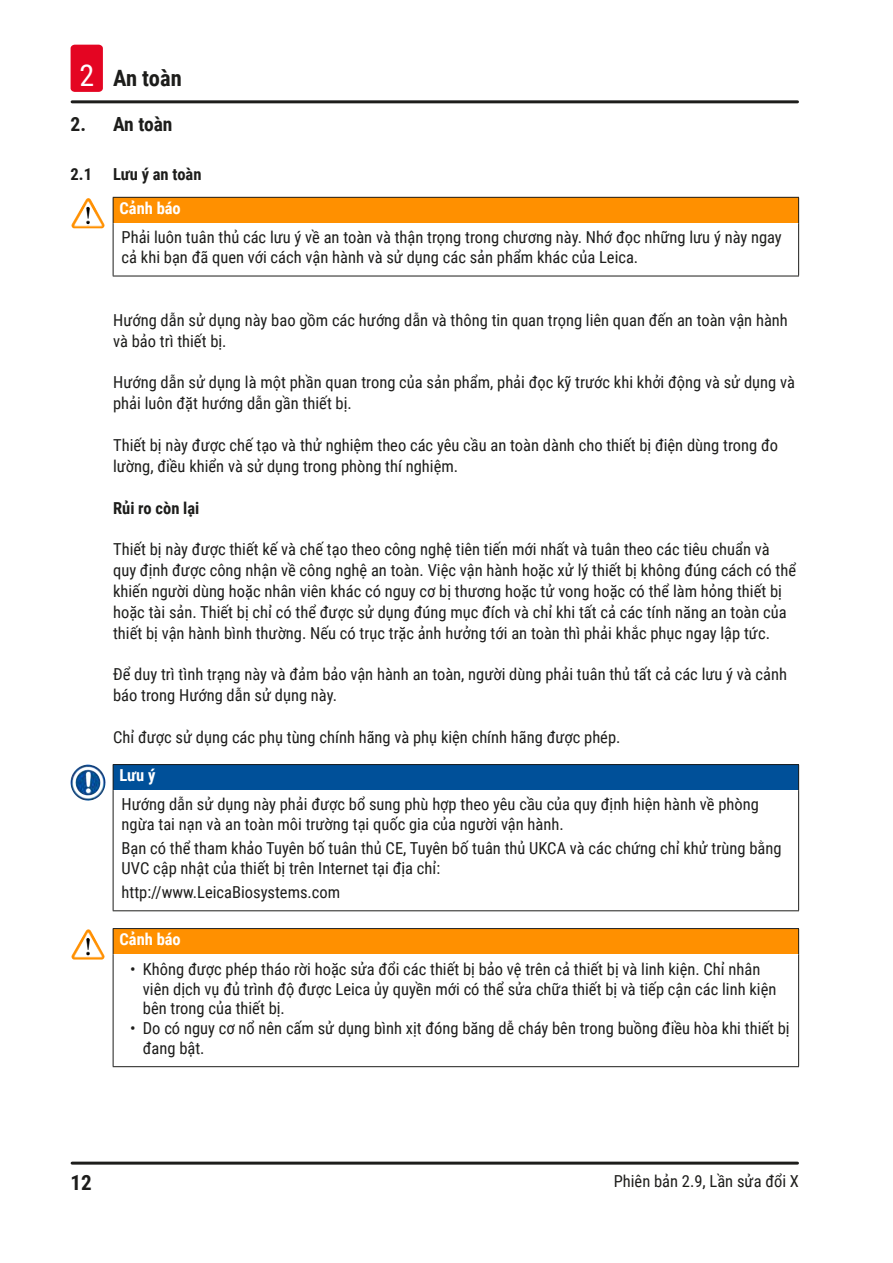
<style>
.page{position:relative;width:893px;height:1263px;background:#fff}
.page>*{position:absolute;margin:0;border:0;box-sizing:border-box;transform-origin:0 0}
.t1{font:700 22.5px "Roboto Condensed";letter-spacing:-.005em;color:#1d1d1b}
.t2{font:700 21px "Roboto Condensed";color:#1d1d1b}
.t3{font:700 19.5px "Roboto Condensed";letter-spacing:-.005em;color:#1d1d1b}
.Description_text{font:16.5px/20.9px "Roboto Condensed";color:#1d1d1b}
.Source_of_danger{font:16.5px/19.8px "Roboto Condensed";color:#1d1d1b}
.Subheading{font:700 16.5px "Roboto Condensed";color:#1d1d1b}
.Signalword__no_use_a{font:700 16.5px "Roboto Condensed";color:#fff}
.s1{font-weight:400;font-size:30px;color:#fff}
</style>
<div class="page">
<hr style="left:72px;top:1161px;width:725px;height:3px;background:#1d1d1b">
<hr style="left:72px;top:100px;width:725px;height:3px;background:#1d1d1b">
<div style="left:71px;top:45px;width:32px;height:47px;background:#e40522;border-radius:4px"></div>
<div style="left:113px;top:197px;width:686px;height:26px;background:#ff9000"></div>
<svg style="left:113px;top:198px;width:1px;height:25px"></svg>
<hr style="left:113px;top:223px;width:1px;height:53px;background:#1d1d1b">
<hr style="left:798px;top:223px;width:1px;height:53px;background:#1d1d1b">
<hr style="left:113px;top:276px;width:686px;height:1px;background:#1d1d1b">
<hr style="left:113px;top:197px;width:686px;height:1px;background:#1d1d1b">
<svg style="left:798px;top:198px;width:1px;height:25px"></svg>
<img style="left:74px;top:198px;width:14px;height:23px">
<div style="left:113px;top:764px;width:686px;height:26px;background:#005099"></div>
<svg style="left:113px;top:765px;width:1px;height:25px"></svg>
<hr style="left:113px;top:790px;width:1px;height:120px;background:#1d1d1b">
<hr style="left:798px;top:790px;width:1px;height:120px;background:#1d1d1b">
<hr style="left:113px;top:910px;width:686px;height:1px;background:#1d1d1b">
<hr style="left:113px;top:764px;width:686px;height:1px;background:#1d1d1b">
<svg style="left:798px;top:765px;width:1px;height:25px"></svg>
<img style="left:71px;top:764px;width:26px;height:37px">
<div style="left:113px;top:928px;width:686px;height:26px;background:#ff9000"></div>
<svg style="left:113px;top:929px;width:1px;height:25px"></svg>
<hr style="left:113px;top:954px;width:1px;height:112px;background:#1d1d1b">
<hr style="left:798px;top:954px;width:1px;height:112px;background:#1d1d1b">
<hr style="left:113px;top:1066px;width:686px;height:1px;background:#1d1d1b">
<hr style="left:113px;top:928px;width:686px;height:1px;background:#1d1d1b">
<svg style="left:798px;top:929px;width:1px;height:25px"></svg>
<img style="left:74px;top:929px;width:14px;height:23px">
<h1 class="t1" style="left:79px;top:63px;width:104px"><span class="s1">2</span> An toàn</h1>
<p class="t3" style="left:71px;top:111px;width:103px">2. An toàn</p>
<p class="Subheading" style="left:71px;top:162px;width:23px">2.1</p>
<p class="Subheading" style="left:113px;top:162px;width:90px">Lưu ý an toàn</p>
<p class="Signalword__no_use_a" style="left:119px;top:196px;width:63px">Cảnh báo</p>
<p class="Source_of_danger" style="left:122px;top:227px;width:662px">Phải luôn tuân thủ các lưu ý về an toàn và thận trọng trong chương này. Nhớ đọc những lưu ý này ngay cả khi bạn đã quen với cách vận hành và sử dụng các sản phẩm khác của Leica.</p>
<p class="Description_text" style="left:113px;top:309px;width:676px">Hướng dẫn sử dụng này bao gồm các hướng dẫn và thông tin quan trọng liên quan đến an toàn vận hành và bảo trì thiết bị.</p>
<p class="Description_text" style="left:113px;top:372px;width:683px">Hướng dẫn sử dụng là một phần quan trong của sản phẩm, phải đọc kỹ trước khi khởi động và sử dụng và phải luôn đặt hướng dẫn gần thiết bị.</p>
<p class="Description_text" style="left:113px;top:434px;width:666px">Thiết bị này được chế tạo và thử nghiệm theo các yêu cầu an toàn dành cho thiết bị điện dùng trong đo lường, điều khiển và sử dụng trong phòng thí nghiệm.</p>
<p class="Subheading" style="left:113px;top:496px;width:88px">Rủi ro còn lại</p>
<p class="Description_text" style="left:113px;top:538px;width:685px">Thiết bị này được thiết kế và chế tạo theo công nghệ tiên tiến mới nhất và tuân theo các tiêu chuẩn và quy định được công nhận về công nghệ an toàn. Việc vận hành hoặc xử lý thiết bị không đúng cách có thể khiến người dùng hoặc nhân viên khác có nguy cơ bị thương hoặc tử vong hoặc có thể làm hỏng thiết bị hoặc tài sản. Thiết bị chỉ có thể được sử dụng đúng mục đích và chỉ khi tất cả các tính năng an toàn của thiết bị vận hành bình thường. Nếu có trục trặc ảnh hưởng tới an toàn thì phải khắc phục ngay lập tức.</p>
<p class="Description_text" style="left:113px;top:663px;width:675px">Để duy trì tình trạng này và đảm bảo vận hành an toàn, người dùng phải tuân thủ tất cả các lưu ý và cảnh báo trong Hướng dẫn sử dụng này.</p>
<p class="Description_text" style="left:113px;top:726px;width:509px">Chỉ được sử dụng các phụ tùng chính hãng và phụ kiện chính hãng được phép.</p>
<p class="Signalword__no_use_a" style="left:119px;top:764px;width:37px">Lưu ý</p>
<p class="Source_of_danger" style="left:122px;top:794px;width:639px">Hướng dẫn sử dụng này phải được bổ sung phù hợp theo yêu cầu của quy định hiện hành về phòng ngừa tai nạn và an toàn môi trường tại quốc gia của người vận hành.</p>
<p class="Source_of_danger" style="left:122px;top:838px;width:661px">Bạn có thể tham khảo Tuyên bố tuân thủ CE, Tuyên bố tuân thủ UKCA và các chứng chỉ khử trùng bằng<br>UVC cập nhật của thiết bị trên Internet tại địa chỉ:</p>
<p class="Source_of_danger" style="left:122px;top:882px;width:220px">http://www.LeicaBiosystems.com</p>
<p class="Signalword__no_use_a" style="left:119px;top:928px;width:63px">Cảnh báo</p>
<p class="Description_text" style="left:143px;top:958px;width:635px;line-height:19.8px;text-indent:-13px">• Không được phép tháo rời hoặc sửa đổi các thiết bị bảo vệ trên cả thiết bị và linh kiện. Chỉ nhân viên dịch vụ đủ trình độ được Leica ủy quyền mới có thể sửa chữa thiết bị và tiếp cận các linh kiện bên trong của thiết bị.</p>
<p class="Description_text" style="left:143px;top:1018px;width:648px;line-height:19.8px;text-indent:-13px">• Do có nguy cơ nổ nên cấm sử dụng bình xịt đóng băng dễ cháy bên trong buồng điều hòa khi thiết bị đang bật.</p>
<p class="t2" style="left:71px;top:1168px;width:23px">12</p>
<p class="Description_text" style="left:614px;top:1170px;width:187px">Phiên bản 2.9, Lần sửa đổi X</p>
</div>
